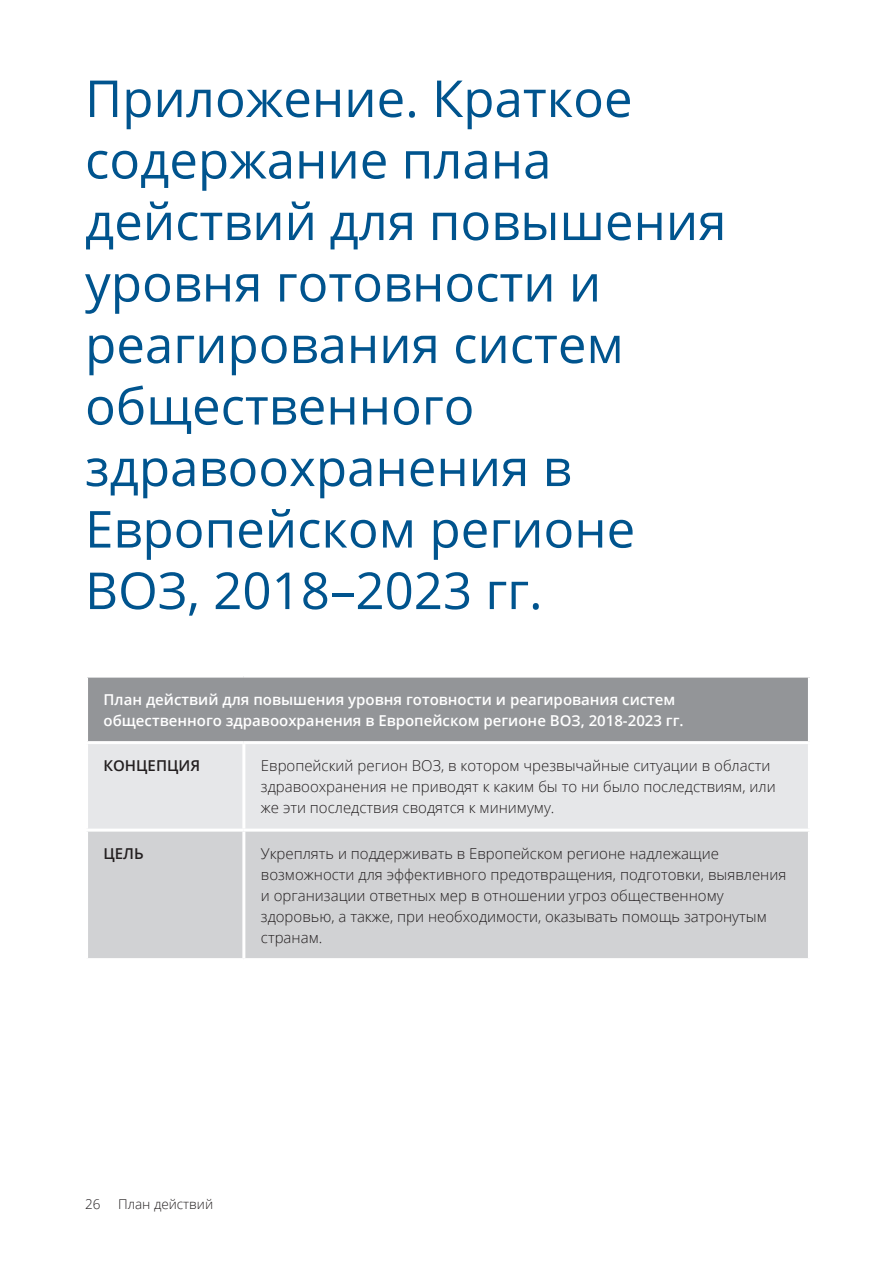
<style>
.page{position:relative;width:893px;height:1263px;background:#fff}
.page>*{position:absolute;margin:0;border:0;box-sizing:border-box;transform-origin:0 0}
.Heading_1{font:51px/61.5px "Open Sans";color:#00548e}
.Table_Paragraph{font:300 15px/21px "Open Sans";color:#231f20}
.Table_Paragraph-2{font:600 15px/21px "Open Sans";color:#fff}
.Table_Paragraph-3{font:600 15px "Open Sans";color:#231f20}
.t1{font:300 13.5px "Open Sans";color:#231f20}
</style>
<div class="page">
<div style="left:87px;top:676px;width:722px;height:67px;background:#939598"></div>
<div style="left:88px;top:744px;width:720px;height:85px;background:#e6e7e9"></div>
<div style="left:88px;top:832px;width:720px;height:126px;background:#d1d2d4"></div>
<hr style="left:242px;top:744px;width:3px;height:85px;background:#fff">
<hr style="left:242px;top:832px;width:3px;height:126px;background:#fff">
<hr style="left:85px;top:675px;width:159px;height:3px;background:#fff">
<hr style="left:85px;top:678px;width:3px;height:63px;background:#fff">
<hr style="left:244px;top:675px;width:567px;height:3px;background:#fff">
<hr style="left:808px;top:678px;width:3px;height:63px;background:#fff">
<hr style="left:85px;top:741px;width:159px;height:3px;background:#fff">
<hr style="left:244px;top:741px;width:567px;height:3px;background:#fff">
<p class="Heading_1" style="left:85px;top:66px;width:643px">Приложение. Краткое содержание плана действий для повышения уровня готовности и реагирования систем общественного здравоохранения в<br>Европейском регионе<br>ВОЗ, 2018–2023 гг.</p>
<p class="Table_Paragraph-2" style="left:104px;top:688px;width:582px">План действий для повышения уровня готовности и реагирования систем общественного здравоохранения в Европейском регионе ВОЗ, 2018-2023 гг.</p>
<p class="Table_Paragraph-3" style="left:104px;top:755px;width:98px">КОНЦЕПЦИЯ</p>
<p class="Table_Paragraph" style="left:261px;top:755px;width:516px">Европейский регион ВОЗ, в котором чрезвычайные ситуации в области здравоохранения не приводят к каким бы то ни было последствиям, или же эти последствия сводятся к минимуму.</p>
<p class="Table_Paragraph-3" style="left:104px;top:843px;width:42px">ЦЕЛЬ</p>
<p class="Table_Paragraph" style="left:261px;top:842px;width:527px">Укреплять и поддерживать в Европейском регионе надлежащие возможности для эффективного предотвращения, подготовки, выявления и организации ответных мер в отношении угроз общественному здоровью, а также, при необходимости, оказывать помощь затронутым странам.</p>
<p class="t1" style="left:85px;top:1195px;width:17px">26</p>
<p class="t1" style="left:118px;top:1195px;width:97px">План действий</p>
</div>
